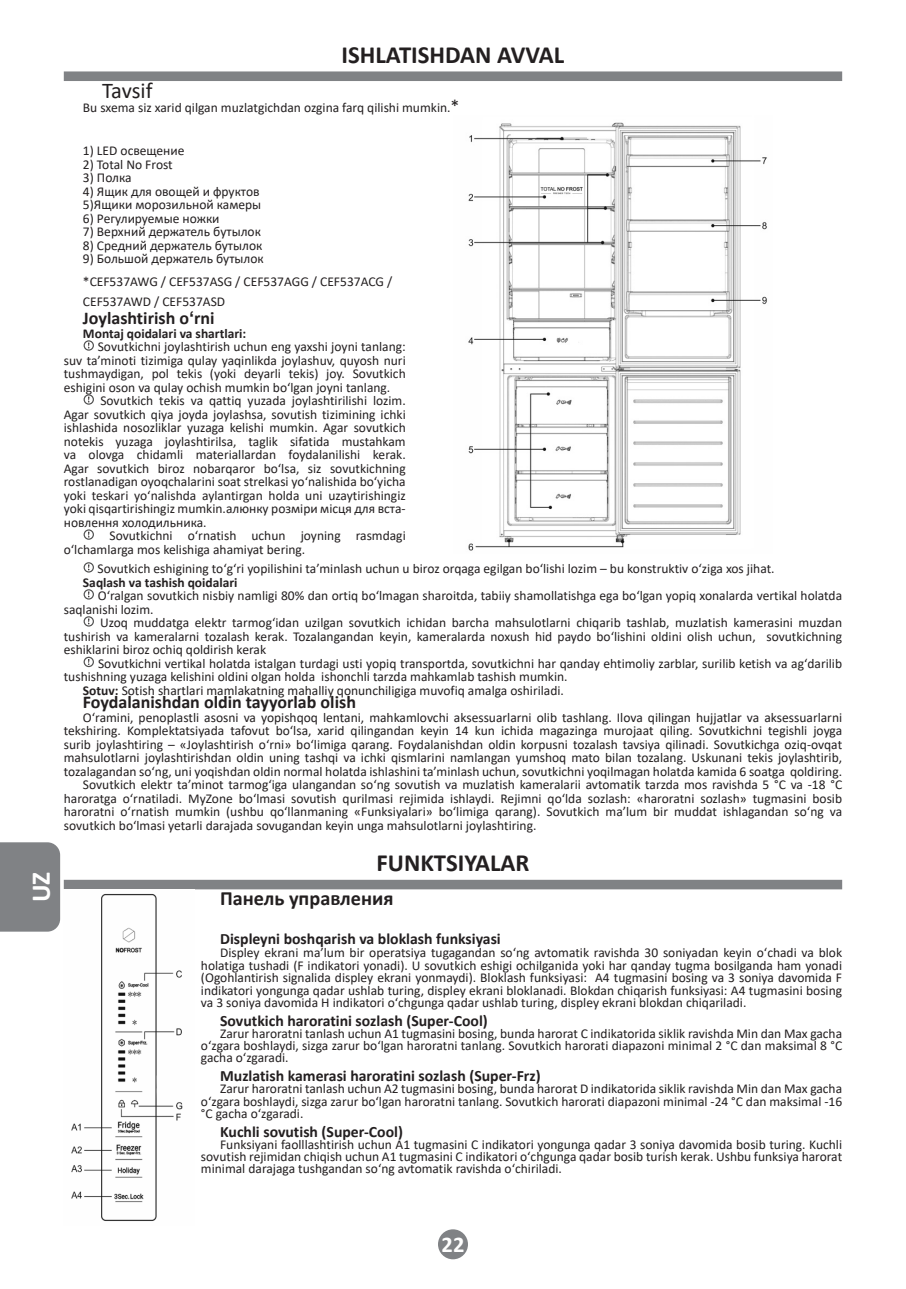
<style>
.page{position:relative;width:906px;height:1289px;background:#fff}
.page>*{position:absolute;margin:0;border:0;box-sizing:border-box;transform-origin:0 0}
.t1{font:700 27px "Calibri";color:#fff}
.Раздел_RUS{font:700 24.75px "Calibri";color:#231f20}
.Заголовок{font:22.5px "Calibri";letter-spacing:-.005em;color:#231f20}
.t2{font:700 22.5px "Calibri";color:#fff}
.Основной_8{font:700 20.25px "Calibri";color:#231f20}
.Основной_8-2{font:700 18px "Calibri";color:#231f20}
.Основной_8-3{font:700 15.75px "Calibri";color:#231f20}
.Основной_8-4{font:13.5px/13.5px "Calibri";color:#231f20;text-align:justify}
.Основной_8-5{font:700 13.5px "Calibri";color:#231f20}
.s1{font-size:18px}
.s2{font-family:"Arial"}
.s3{font-weight:700}
</style>
<div class="page">
<div style="left:64px;top:71px;width:778px;height:10px;background:#808285"></div>
<div style="left:0;top:842px;width:60px;height:89px;background:#808285"></div>
<div style="left:438px;top:1229px;width:30px;height:30px;background:#808285;border-radius:50%"></div>
<div style="left:84px;top:340px;width:10px;height:11px;border:1px solid #525252;border-radius:50%"></div>
<svg style="left:84px;top:395px;width:9px;height:9px"></svg>
<div style="left:84px;top:394px;width:10px;height:11px;border:1px solid #525252;border-radius:50%"></div>
<svg style="left:84px;top:530px;width:9px;height:9px"></svg>
<div style="left:84px;top:529px;width:10px;height:11px;border:1px solid #525252;border-radius:50%"></div>
<div style="left:64px;top:879px;width:778px;height:10px;background:#808285"></div>
<img style="left:71px;top:893px;width:112px;height:328px">
<img style="left:468px;top:122px;width:299px;height:429px">
<div style="left:84px;top:562px;width:10px;height:10px;border:1px solid #525252;border-radius:50%"></div>
<div style="left:84px;top:589px;width:10px;height:10px;border:1px solid #525252;border-radius:50%"></div>
<div style="left:84px;top:616px;width:10px;height:10px;border:1px solid #525252;border-radius:50%"></div>
<svg style="left:84px;top:657px;width:9px;height:9px"></svg>
<div style="left:84px;top:656px;width:10px;height:11px;border:1px solid #525252;border-radius:50%"></div>
<h1 class="t1" style="left:22px;top:902px;width:32px;rotate:-90deg">UZ</h1>
<p class="Раздел_RUS" style="left:341px;top:37px;width:224px">ISHLATISHDAN AVVAL</p>
<p class="Заголовок" style="left:102px;top:75px;width:52px">Tavsif</p>
<p class="Основной_8-4" style="left:83px;top:100px;width:378px">Bu sxema siz xarid qilgan muzlatgichdan ozgina farq qilishi mumkin.<span class="s1">*</span></p>
<p class="Основной_8-4" style="left:83px;top:144px;width:103px">1) LED освещение</p>
<p class="Основной_8-4" style="left:83px;top:157px;width:91px">2) Total No Frost</p>
<p class="Основной_8-4" style="left:83px;top:171px;width:50px">3) Полка</p>
<p class="Основной_8-4" style="left:83px;top:184px;width:178px">4) Ящик для овощей и фруктов</p>
<p class="Основной_8-4" style="left:83px;top:198px;width:180px">5)Ящики морозильной камеры</p>
<p class="Основной_8-4" style="left:83px;top:211px;width:138px">6) Регулируемые ножки</p>
<p class="Основной_8-4" style="left:83px;top:225px;width:179px">7) Верхний держатель бутылок</p>
<p class="Основной_8-4" style="left:83px;top:238px;width:181px">8) Средний держатель бутылок</p>
<p class="Основной_8-4" style="left:83px;top:252px;width:182px">9) Большой держатель бутылок</p>
<p class="Основной_8-4" style="left:83px;top:274px;width:311px">*CEF537AWG / CEF537ASG / CEF537AGG / CEF537ACG /</p>
<p class="Основной_8-4" style="left:83px;top:294px;width:144px">CEF537AWD / CEF537ASD</p>
<p class="Основной_8-2" style="left:83px;top:305px;width:133px">Joylashtirish o<span class="s2">ʻ</span>rni</p>
<p class="Основной_8-5" style="left:83px;top:323px;width:165px">Montaj qoidalari va shartlari:</p>
<p class="Основной_8-4" style="left:64px;top:339px;width:343px;text-indent:34px">Sovutkichni joylashtirish uchun eng yaxshi joyni tanlang: suv ta’minoti tizimiga qulay yaqinlikda joylashuv, quyosh nuri tushmaydigan, pol tekis (yoki deyarli tekis) joy. Sovutkich eshigini oson va qulay ochish mumkin boʻlgan joyni tanlang.</p>
<p class="Основной_8-4" style="left:64px;top:393px;width:343px;text-indent:37px">Sovutkich tekis va qattiq yuzada joylashtirilishi lozim.<br>Agar sovutkich qiya joyda joylashsa, sovutish tizimining ichki ishlashida nosozliklar yuzaga kelishi mumkin. Agar sovutkich notekis yuzaga joylashtirilsa, taglik sifatida mustahkam va olovga chidamli materiallardan foydalanilishi kerak.<br>Agar sovutkich biroz nobarqaror boʻlsa, siz sovutkichning rostlanadigan oyoqchalarini soat strelkasi yoʻnalishida boʻyicha yoki teskari yoʻnalishda aylantirgan holda uni uzaytirishingiz yoki qisqartirishingiz mumkin.алюнку розміри місця для вста&shy;новлення холодильника.</p>
<p class="Основной_8-4" style="left:64px;top:528px;width:343px;text-indent:46px">Sovutkichni oʻrnatish uchun joyning rasmdagi oʻlchamlarga mos kelishiga ahamiyat bering.</p>
<p class="Основной_8-4" style="left:97px;top:561px;width:678px">Sovutkich eshigining toʻgʻri yopilishini ta’minlash uchun u biroz orqaga egilgan boʻlishi lozim – bu konstruktiv oʻziga xos jihat.</p>
<p class="Основной_8-5" style="left:83px;top:572px;width:156px">Saqlash va tashish qoidalari</p>
<p class="Основной_8-4" style="left:64px;top:588px;width:780px;text-indent:34px">Oʻralgan sovutkich nisbiy namligi 80% dan ortiq boʻlmagan sharoitda, tabiiy shamollatishga ega boʻlgan yopiq xonalarda vertikal holatda saqlanishi lozim.</p>
<p class="Основной_8-4" style="left:64px;top:615px;width:780px;text-indent:36px">Uzoq muddatga elektr tarmogʻidan uzilgan sovutkich ichidan barcha mahsulotlarni chiqarib tashlab, muzlatish kamerasini muzdan tushirish va kameralarni tozalash kerak. Tozalangandan keyin, kameralarda noxush hid paydo boʻlishini oldini olish uchun, sovutkichning eshiklarini biroz ochiq qoldirish kerak</p>
<p class="Основной_8-4" style="left:64px;top:656px;width:780px;text-indent:34px">Sovutkichni vertikal holatda istalgan turdagi usti yopiq transportda, sovutkichni har qanday ehtimoliy zarblar, surilib ketish va agʻdarilib tushishning yuzaga kelishini oldini olgan holda ishonchli tarzda mahkamlab tashish mumkin.</p>
<p class="Основной_8-4" style="left:83px;top:683px;width:482px"><span class="s3">Sotuv:</span> Sotish shartlari mamlakatning mahalliy qonunchiligiga muvofiq amalga oshiriladi.</p>
<p class="Основной_8-2" style="left:83px;top:689px;width:274px">Foydalanishdan oldin tayyorlab olish</p>
<p class="Основной_8-4" style="left:64px;top:710px;width:780px;text-indent:19px">Oʻramini, penoplastli asosni va yopishqoq lentani, mahkamlovchi aksessuarlarni olib tashlang. Ilova qilingan hujjatlar va aksessuarlarni tekshiring. Komplektatsiyada tafovut boʻlsa, xarid qilingandan keyin 14 kun ichida magazinga murojaat qiling. Sovutkichni tegishli joyga surib joylashtiring – «Joylashtirish oʻrni» boʻlimiga qarang. Foydalanishdan oldin korpusni tozalash tavsiya qilinadi. Sovutkichga oziq-ovqat mahsulotlarni joylashtirishdan oldin uning tashqi va ichki qismlarini namlangan yumshoq mato bilan tozalang. Uskunani tekis joylashtirib, tozalagandan soʻng, uni yoqishdan oldin normal holatda ishlashini ta’minlash uchun, sovutkichni yoqilmagan holatda kamida 6 soatga qoldiring.</p>
<p class="Основной_8-4" style="left:64px;top:777px;width:780px;text-indent:19px">Sovutkich elektr ta’minot tarmogʻiga ulangandan soʻng sovutish va muzlatish kameralarii avtomatik tarzda mos ravishda 5 °C va -18 °C haroratga oʻrnatiladi. MyZone boʻlmasi sovutish qurilmasi rejimida ishlaydi. Rejimni qoʻlda sozlash: «haroratni sozlash» tugmasini bosib haroratni oʻrnatish mumkin (ushbu qoʻllanmaning «Funksiyalari» boʻlimiga qarang). Sovutkich ma’lum bir muddat ishlagandan soʻng va sovutkich boʻlmasi yetarli darajada sovugandan keyin unga mahsulotlarni joylashtiring.</p>
<p class="Раздел_RUS" style="left:376px;top:845px;width:154px">FUNKTSIYALAR</p>
<p class="Основной_8" style="left:220px;top:883px;width:175px">Панель управления</p>
<p class="Основной_8-3" style="left:220px;top:928px;width:282px">Displeyni boshqarish va bloklash funksiyasi</p>
<p class="Основной_8-4" style="left:201px;top:945px;width:642px;line-height:12.6px;text-indent:19px">Displey ekrani ma’lum bir operatsiya tugagandan soʻng avtomatik ravishda 30 soniyadan keyin oʻchadi va blok holatiga tushadi (F indikatori yonadi). U sovutkich eshigi ochilganida yoki har qanday tugma bosilganda ham yonadi (Ogohlantirish signalida displey ekrani yonmaydi). Bloklash funksiyasi: A4 tugmasini bosing va 3 soniya davomida F indikatori yongunga qadar ushlab turing, displey ekrani bloklanadi. Blokdan chiqarish funksiyasi: A4 tugmasini bosing va 3 soniya davomida H indikatori oʻchgunga qadar ushlab turing, displey ekrani blokdan chiqariladi.</p>
<p class="Основной_8-3" style="left:220px;top:1009px;width:269px">Sovutkich haroratini sozlash (Super-Cool)</p>
<p class="Основной_8-4" style="left:201px;top:1027px;width:642px;line-height:12.2px;text-indent:19px">Zarur haroratni tanlash uchun A1 tugmasini bosing, bunda harorat C indikatorida siklik ravishda Min dan Max gacha oʻzgara boshlaydi, sizga zarur boʻlgan haroratni tanlang. Sovutkich harorati diapazoni minimal 2 °C dan maksimal 8 °C gacha oʻzgaradi.</p>
<p class="Основной_8-3" style="left:220px;top:1064px;width:322px">Muzlatish kamerasi haroratini sozlash (Super-Frz)</p>
<p class="Основной_8-4" style="left:201px;top:1082px;width:642px;line-height:12.2px;text-indent:19px">Zarur haroratni tanlash uchun A2 tugmasini bosing, bunda harorat D indikatorida siklik ravishda Min dan Max gacha oʻzgara boshlaydi, sizga zarur boʻlgan haroratni tanlang. Sovutkich harorati diapazoni minimal -24 °C dan maksimal -16 °C gacha oʻzgaradi.</p>
<p class="Основной_8-3" style="left:220px;top:1120px;width:184px">Kuchli sovutish (Super-Cool)</p>
<p class="Основной_8-4" style="left:201px;top:1137px;width:642px;line-height:12.2px;text-indent:19px">Funksiyani faolllashtirish uchun A1 tugmasini C indikatori yongunga qadar 3 soniya davomida bosib turing. Kuchli sovutish rejimidan chiqish uchun A1 tugmasini C indikatori oʻchgunga qadar bosib turish kerak. Ushbu funksiya harorat minimal darajaga tushgandan soʻng avtomatik ravishda oʻchiriladi.</p>
<h3 class="t2" style="left:441px;top:1228px;width:24px">22</h3>
</div>
